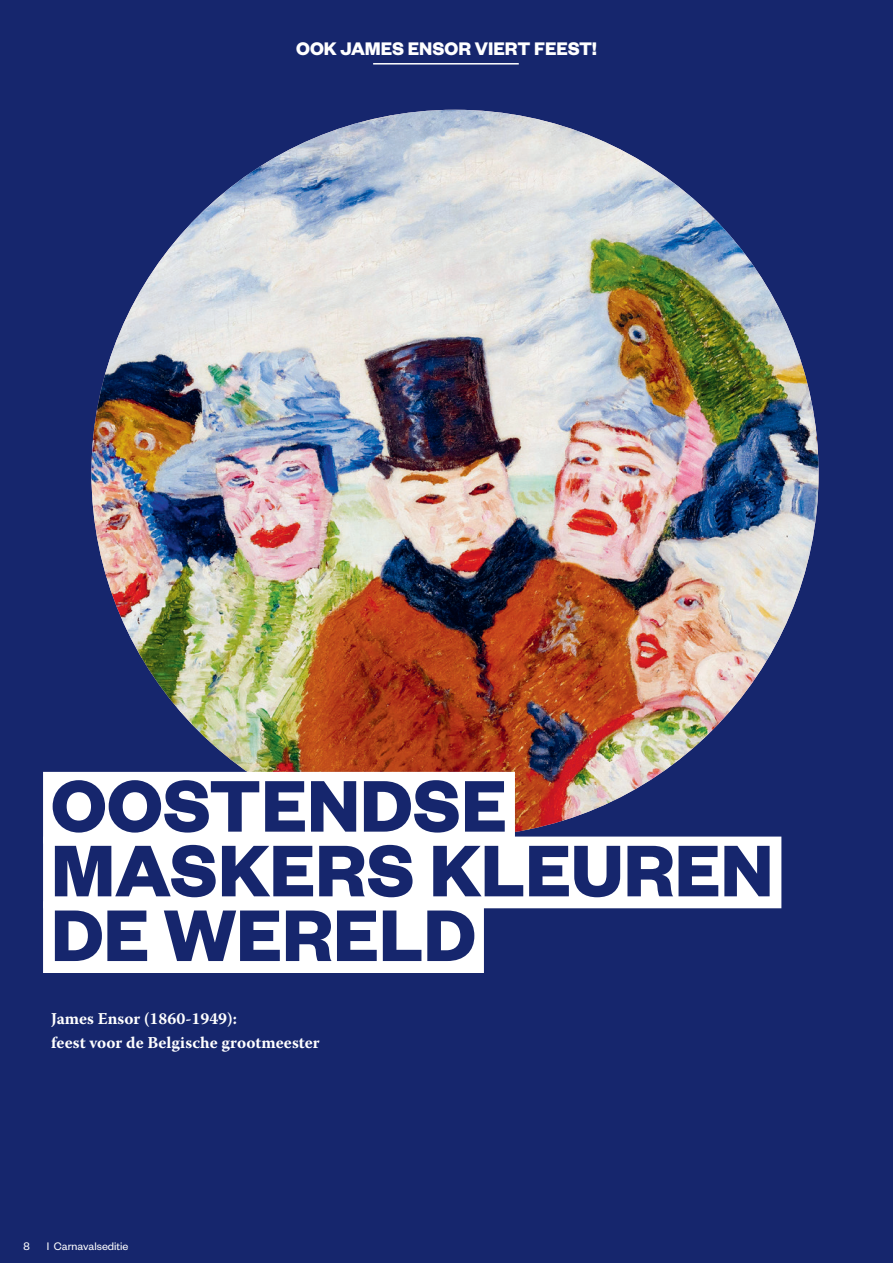
<style>
.page{position:relative;width:893px;height:1263px;background:#16266d}
.page>*{position:absolute;margin:0;border:0;box-sizing:border-box;transform-origin:0 0}
.t1{font:700 80.1px/64.7px "Founders Grotesk";color:#16266d}
.t2{font:700 19.95px "Founders Grotesk";color:#fff}
.t3{font:700 16.5px/24px "Warnock Pro";color:#fff}
.t4{font:12px "Founders Grotesk";color:#fff}
</style>
<div class="page">
<img style="left:91px;top:110px;width:728px;height:727px;border-radius:364px">
<div style="left:43px;top:772px;width:472px;height:71px;background:#fff"></div>
<div style="left:43px;top:836px;width:738px;height:72px;background:#fff"></div>
<div style="left:43px;top:901px;width:441px;height:72px;background:#fff"></div>
<hr style="left:373px;top:63px;width:146px;height:2px;background:#fff">
<p class="t2" style="left:296px;top:36px;width:302px">OOK JAMES ENSOR VIERT FEEST!</p>
<h1 class="t1" style="left:51px;top:770px;width:724px">OOSTENDSE<br>MASKERS KLEUREN<br>DE WERELD</h1>
<p class="t3" style="left:51px;top:1006px;width:270px">James Ensor (1860-1949):<br>feest voor de Belgische grootmeester</p>
<p class="t4" style="left:23px;top:1239px;width:8px">8</p>
<p class="t4" style="left:47px;top:1239px;width:83px">I Carnavalseditie</p>
</div>
